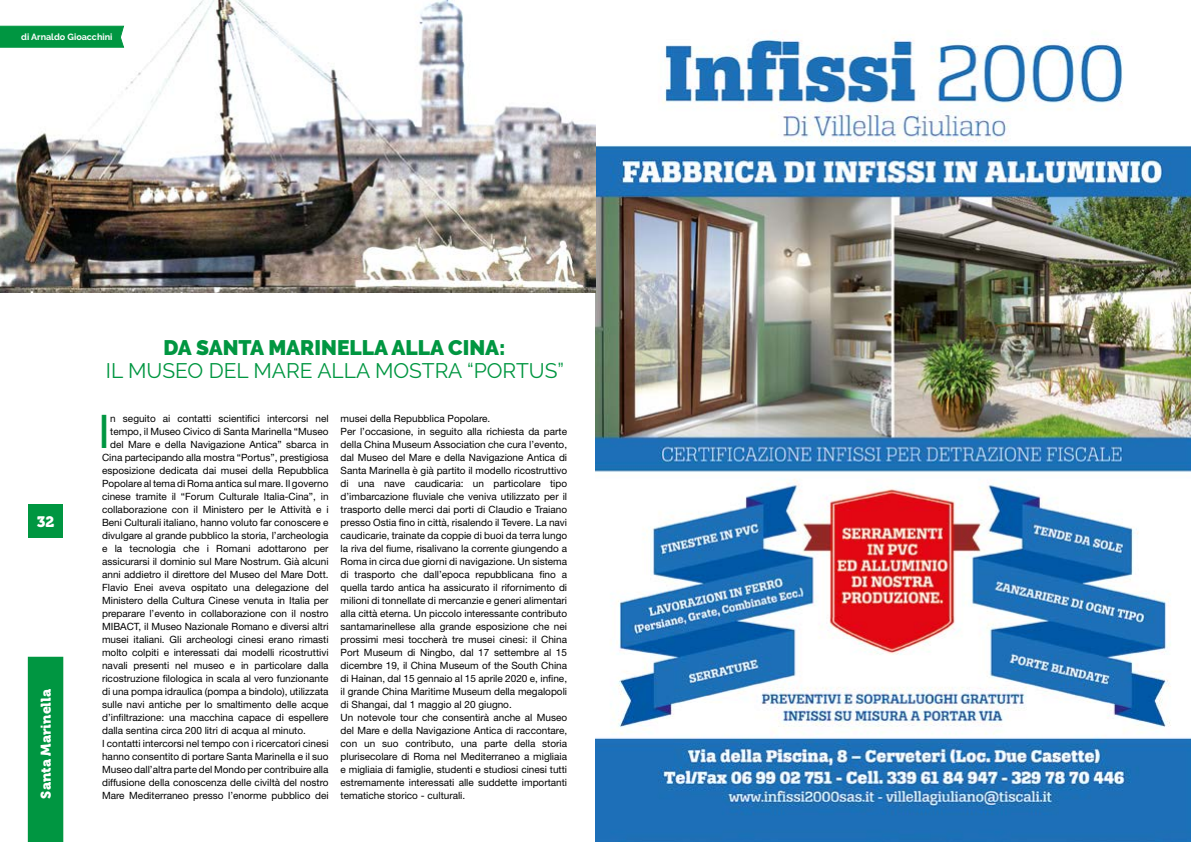
<style>
.page{position:relative;width:1191px;height:842px;background:#fff}
.page>*{position:absolute;margin:0;border:0;box-sizing:border-box;transform-origin:0 0}
.t1{font:46.4px "Helvetica Neue LT Std";color:#009641}
.t2{font:21px "Raleway";color:#009641}
.t3{font:900 21px "Raleway";color:#009641}
.t4{font:15px "Museo 900";color:#fff}
.t5{font:14px "Museo 900";color:#fff}
.t6{font:10px/13px "Helvetica Neue LT Std";color:#000}
.t7{font:700 9px "Raleway";color:#fff}
</style>
<div class="page">
<img style="left:595px;top:32px;width:596px;height:810px">
<img style="left:0;top:0;width:595px;height:292px">
<div style="left:28px;top:504px;width:35px;height:34px;background:#009641"></div>
<div style="left:28px;top:657px;width:35px;height:185px;background:#009641"></div>
<svg style="left:0;top:25px;width:125px;height:23px;background:#0f9c4c"></svg>
<p class="t7" style="left:21px;top:32px;width:93px">di Arnaldo Gioacchini</p>
<h3 class="t4" style="left:37px;top:513px;width:19px">32</h3>
<h3 class="t5" style="left:38px;top:798px;width:111px;rotate:-90deg">Santa Marinella</h3>
<h2 class="t3" style="left:163px;top:335px;width:344px">DA SANTA MARINELLA ALLA CINA:</h2>
<h2 class="t2" style="left:106px;top:358px;width:460px">IL MUSEO DEL MARE ALLA MOSTRA “PORTUS”</h2>
<h1 class="t1" style="left:98px;top:403px;width:14px">I</h1>
<p class="t6" style="left:110px;top:411px;width:220px">n seguito ai contatti scientifici intercorsi nel</p>
<p class="t6" style="left:110px;top:424px;width:220px">tempo, il Museo Civico di Santa Marinella “Museo</p>
<p class="t6" style="left:110px;top:437px;width:220px">del Mare e della Navigazione Antica” sbarca in</p>
<p class="t6" style="left:102px;top:450px;width:228px">Cina partecipando alla mostra “Portus”, prestigiosa</p>
<p class="t6" style="left:102px;top:463px;width:228px">esposizione dedicata dai musei della Repubblica</p>
<p class="t6" style="left:102px;top:476px;width:228px">Popolare al tema di Roma antica sul mare. Il governo</p>
<p class="t6" style="left:102px;top:489px;width:228px">cinese tramite il “Forum Culturale Italia-Cina”, in</p>
<p class="t6" style="left:102px;top:502px;width:228px">collaborazione con il Ministero per le Attività e i</p>
<p class="t6" style="left:102px;top:515px;width:228px">Beni Culturali italiano, hanno voluto far conoscere e</p>
<p class="t6" style="left:102px;top:528px;width:228px">divulgare al grande pubblico la storia, l’archeologia</p>
<p class="t6" style="left:102px;top:541px;width:228px">e la tecnologia che i Romani adottarono per</p>
<p class="t6" style="left:102px;top:554px;width:228px">assicurarsi il dominio sul Mare Nostrum. Già alcuni</p>
<p class="t6" style="left:102px;top:567px;width:228px">anni addietro il direttore del Museo del Mare Dott.</p>
<p class="t6" style="left:102px;top:580px;width:228px">Flavio Enei aveva ospitato una delegazione del</p>
<p class="t6" style="left:102px;top:593px;width:228px">Ministero della Cultura Cinese venuta in Italia per</p>
<p class="t6" style="left:102px;top:606px;width:228px">preparare l’evento in collaborazione con il nostro</p>
<p class="t6" style="left:102px;top:619px;width:228px">MIBACT, il Museo Nazionale Romano e diversi altri</p>
<p class="t6" style="left:102px;top:632px;width:228px">musei italiani. Gli archeologi cinesi erano rimasti</p>
<p class="t6" style="left:102px;top:645px;width:228px">molto colpiti e interessati dai modelli ricostruttivi</p>
<p class="t6" style="left:102px;top:658px;width:228px">navali presenti nel museo e in particolare dalla</p>
<p class="t6" style="left:102px;top:671px;width:228px">ricostruzione filologica in scala al vero funzionante</p>
<p class="t6" style="left:102px;top:684px;width:228px">di una pompa idraulica (pompa a bindolo), utilizzata</p>
<p class="t6" style="left:102px;top:697px;width:228px">sulle navi antiche per lo smaltimento delle acque</p>
<p class="t6" style="left:102px;top:710px;width:228px">d’infiltrazione: una macchina capace di espellere</p>
<p class="t6" style="left:102px;top:723px;width:205px">dalla sentina circa 200 litri di acqua al minuto.</p>
<p class="t6" style="left:102px;top:736px;width:228px">I contatti intercorsi nel tempo con i ricercatori cinesi</p>
<p class="t6" style="left:102px;top:749px;width:228px">hanno consentito di portare Santa Marinella e il suo</p>
<p class="t6" style="left:102px;top:762px;width:228px">Museo dall’altra parte del Mondo per contribuire alla</p>
<p class="t6" style="left:102px;top:775px;width:228px">diffusione della conoscenza delle civiltà del nostro</p>
<p class="t6" style="left:102px;top:788px;width:228px">Mare Mediterraneo presso l’enorme pubblico dei</p>
<p class="t6" style="left:340px;top:411px;width:228px">musei della Repubblica Popolare.<br>Per l’occasione, in seguito alla richiesta da parte della China Museum Association che cura l’evento, dal Museo del Mare e della Navigazione Antica di Santa Marinella è già partito il modello ricostruttivo di una nave caudicaria: un particolare tipo d’imbarcazione fluviale che veniva utilizzato per il trasporto delle merci dai porti di Claudio e Traiano presso Ostia fino in città, risalendo il Tevere. La navi caudicarie, trainate da coppie di buoi da terra lungo la riva del fiume, risalivano la corrente giungendo a Roma in circa due giorni di navigazione. Un sistema di trasporto che dall’epoca repubblicana fino a quella tardo antica ha assicurato il rifornimento di milioni di tonnellate di mercanzie e generi alimentari alla città eterna. Un piccolo interessante contributo santamarinellese alla grande esposizione che nei prossimi mesi toccherà tre musei cinesi: il China Port Museum di Ningbo, dal 17 settembre al 15 dicembre 19, il China Museum of the South China di Hainan, dal 15 gennaio al 15 aprile 2020 e, infine, il grande China Maritime Museum della megalopoli di Shangai, dal 1 maggio al 20 giugno.<br>Un notevole tour che consentirà anche al Museo del Mare e della Navigazione Antica di raccontare, con un suo contributo, una parte della storia plurisecolare di Roma nel Mediterraneo a migliaia e migliaia di famiglie, studenti e studiosi cinesi tutti estremamente interessati alle suddette importanti tematiche storico - culturali.</p>
</div>
